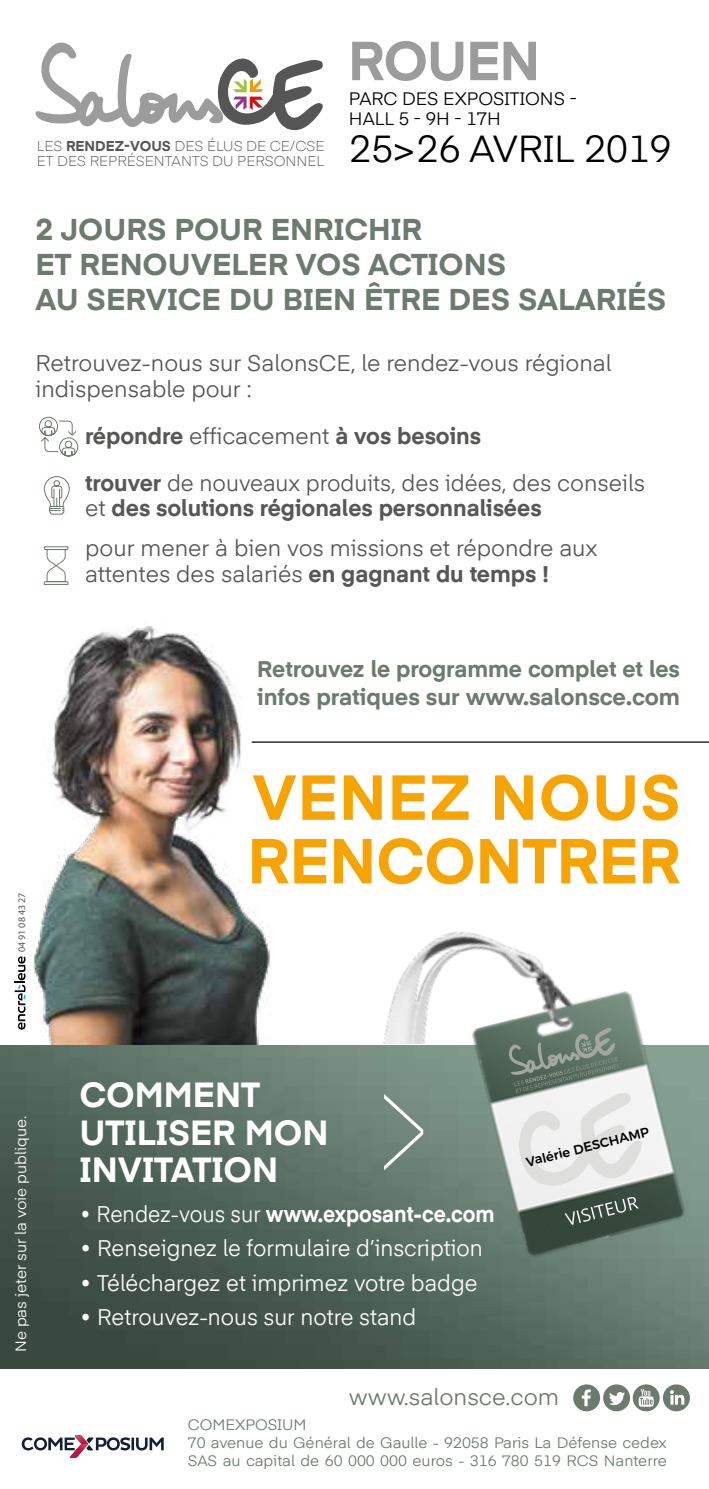
<style>
.page{position:relative;width:709px;height:1489px;background:#fff}
.page>*{position:absolute;margin:0;border:0;box-sizing:border-box;transform-origin:0 0}
.t1{font:700 62.5px/63.5px "Eina 04";color:#f7a400}
.t2{font:700 54px "Eina 04";letter-spacing:-.02em;color:#9c9c9c}
.t3{font:37.5px "Eina 04";color:#000}
.t4{font:700 34.75px/37.8px "Eina 04";color:#fff}
.t5{font:700 30px/35px "Eina 04";color:#6c7b6e}
.t6{font:22.5px/25.8px "Eina 04";color:#575756}
.t7{font:22.5px "Eina 04";color:#fff;scale:.96 1}
.t8{font:700 22.5px/28.2px "Eina 04";color:#6c7b6e}
.t9{font:700 22.5px "Eina 04";color:#fff;scale:.92 1}
.t10{font:22.5px "Eina 04";color:#6c7b6e}
.t11{font:18px/19.2px "Eina 04";color:#000}
.t12{font:15px/18px "Eina 04";color:#6c7b6e}
.t13{font:15px "Eina 04";color:#fff}
.t14{font:300 14.25px/15.8px "Eina 04";color:#575656}
.t15{font:500 13px "Montserrat";color:#000}
.t16{font:10px "Myriad Pro";color:#575756}
.s1{font-weight:700}
.s2{font-weight:400}
</style>
<div class="page">
<img style="left:14px;top:626px;width:372px;height:419px">
<hr style="left:252px;top:741px;width:457px;height:1px;background:#000">
<img style="left:0;top:1045px;width:709px;height:323px">
<img style="left:316px;top:872px;width:393px;height:455px">
<svg style="left:564px;top:1196px;width:75px;height:28px;background:#536258"></svg>
<svg style="left:509px;top:1027px;width:137px;height:159px"></svg>
<svg style="left:384px;top:1093px;width:39px;height:77px;background:#809489"></svg>
<svg style="left:43px;top:476px;width:27px;height:39px"></svg>
<svg style="left:39px;top:416px;width:40px;height:41px"></svg>
<svg style="left:43px;top:546px;width:26px;height:39px"></svg>
<svg style="left:573px;top:1384px;width:117px;height:27px"></svg>
<svg style="left:35px;top:42px;width:288px;height:89px"></svg>
<svg style="left:22px;top:1435px;width:142px;height:22px"></svg>
<svg style="left:15px;top:956px;width:10px;height:73px"></svg>
<h2 class="t2" style="left:348px;top:21px;width:193px">ROUEN</h2>
<p class="t14" style="left:37px;top:137px;width:289px">LES <span class="s1">RENDEZ-VOUS</span> DES ÉLUS DE CE/CSE<br>ET DES REPRÉSENTANTS DU PERSONNEL</p>
<p class="t11" style="left:349px;top:88px;width:229px">PARC DES EXPOSITIONS -<br>HALL 5 - 9H - 17H</p>
<h3 class="t3" style="left:349px;top:121px;width:324px">25&gt;26 AVRIL 2019</h3>
<h3 class="t5" style="left:35px;top:209px;width:632px">2 JOURS POUR ENRICHIR<br>ET RENOUVELER VOS ACTIONS<br>AU SERVICE DU BIEN ÊTRE DES SALARIÉS</h3>
<p class="t6" style="left:35px;top:348px;width:577px">Retrouvez-nous sur SalonsCE, le rendez-vous régional indispensable pour :</p>
<p class="t6" style="left:85px;top:410px;width:561px;line-height:47px"><span class="s1">répondre</span> efficacement <span class="s1">à vos besoins<br>trouver</span> de nouveaux produits, des idées, des conseils</p>
<p class="t6" style="left:85px;top:487px;width:514px;line-height:40px">et <span class="s1">des solutions régionales personnalisées<br></span>pour mener à bien vos missions et répondre aux</p>
<p class="t6" style="left:85px;top:559px;width:465px">attentes des salariés <span class="s1">en gagnant du temps !</span></p>
<p class="t8" style="left:257px;top:653px;width:424px">Retrouvez le programme complet et les infos pratiques sur www.salonsce.com</p>
<p class="t16" style="left:16px;top:952px;width:61px;rotate:-90deg">04 91 08 43 27</p>
<h1 class="t1" style="left:247px;top:762px;width:434px">VENEZ NOUS<br>RENCONTRER</h1>
<p class="t13" style="left:10px;top:1351px;width:238px;rotate:-90deg">Ne pas jeter sur la voie publique.</p>
<h3 class="t4" style="left:80px;top:1073px;width:250px">COMMENT<br>UTILISER MON<br>INVITATION</h3>
<p class="t9" style="left:80px;top:1196px;width:452px"><span class="s2">• Rendez-vous sur</span> www.exposant-ce.com</p>
<p class="t7" style="left:80px;top:1231px;width:420px">• Renseignez le formulaire d’inscription</p>
<p class="t7" style="left:80px;top:1265px;width:415px">• Téléchargez et imprimez votre badge</p>
<p class="t7" style="left:80px;top:1300px;width:351px">• Retrouvez-nous sur notre stand</p>
<p class="t15" style="left:524px;top:1151px;width:128px;rotate:-14deg">Valérie DESCHAMP</p>
<p class="t10" style="left:349px;top:1379px;width:212px">www.salonsce.com</p>
<p class="t12" style="left:188px;top:1414px;width:480px">COMEXPOSIUM<br>70 avenue du Général de Gaulle - 92058 Paris La Défense cedex<br>SAS au capital de 60 000 000 euros - 316 780 519 RCS Nanterre</p>
</div>
